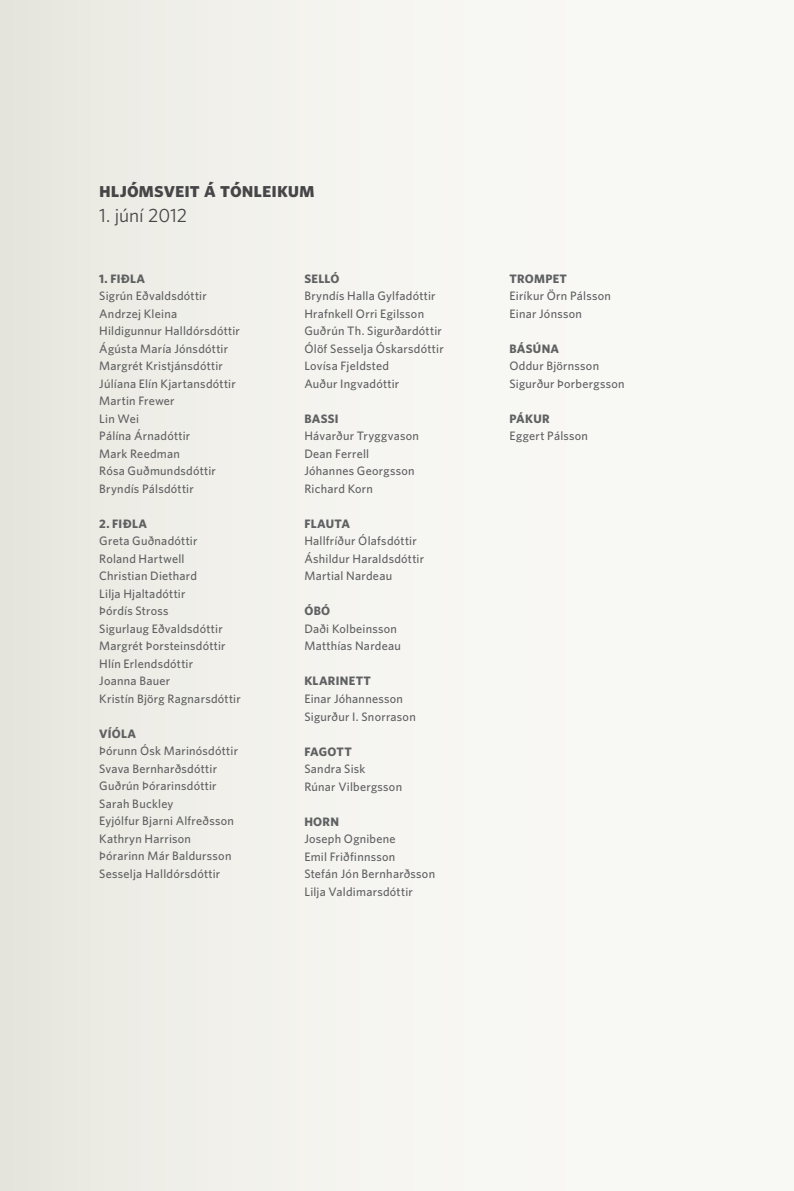
<style>
.page{position:relative;width:794px;height:1191px;background:#fff}
.page>*{position:absolute;margin:0;border:0;box-sizing:border-box;transform-origin:0 0}
.t1{font:21px "Whitney Bold SC";color:#464547}
.t2{font:19.25px "Whitney";letter-spacing:-.005em;color:#464547}
.t3{font:500 12.25px/17.5px "Whitney";letter-spacing:.02em;color:#5f6062}
.t4{font:700 12.25px "Whitney";letter-spacing:.025em;color:#5f6062}
</style>
<div class="page">
<div style="left:0;top:0;width:794px;height:1191px;background:linear-gradient(to right,#ebeae2,#fcfcfa)"></div>
<h1 class="t1" style="left:99px;top:177px;width:217px">hljómsveit á tónleikum</h1>
<h2 class="t2" style="left:99px;top:203px;width:89px">1. júní 2012</h2>
<p class="t4" style="left:99px;top:271px;width:47px">1. FIÐLA</p>
<p class="t3" style="left:99px;top:287px;width:142px">Sigrún Eðvaldsdóttir<br>Andrzej Kleina<br>Hildigunnur Halldórsdóttir<br>Ágústa María Jónsdóttir<br>Margrét Kristjánsdóttir<br>Júlíana Elín Kjartansdóttir<br>Martin Frewer<br>Lin Wei<br>Pálína Árnadóttir<br>Mark Reedman<br>Rósa Guðmundsdóttir<br>Bryndís Pálsdóttir</p>
<p class="t4" style="left:99px;top:516px;width:49px">2. FIÐLA</p>
<p class="t3" style="left:99px;top:532px;width:143px">Greta Guðnadóttir<br>Roland Hartwell<br>Christian Diethard<br>Lilja Hjaltadóttir<br>Þórdís Stross<br>Sigurlaug Eðvaldsdóttir<br>Margrét Þorsteinsdóttir<br>Hlín Erlendsdóttir<br>Joanna Bauer<br>Kristín Björg Ragnarsdóttir</p>
<p class="t4" style="left:99px;top:726px;width:38px">VÍÓLA</p>
<p class="t3" style="left:99px;top:742px;width:140px">Þórunn Ósk Marinósdóttir<br>Svava Bernharðsdóttir<br>Guðrún Þórarinsdóttir<br>Sarah Buckley<br>Eyjólfur Bjarni Alfreðsson<br>Kathryn Harrison<br>Þórarinn Már Baldursson<br>Sesselja Halldórsdóttir</p>
<p class="t4" style="left:304px;top:271px;width:37px">SELLÓ</p>
<p class="t3" style="left:304px;top:287px;width:141px">Bryndís Halla Gylfadóttir<br>Hrafnkell Orri Egilsson<br>Guðrún Th. Sigurðardóttir<br>Ólöf Sesselja Óskarsdóttir<br>Lovísa Fjeldsted<br>Auður Ingvadóttir</p>
<p class="t4" style="left:304px;top:411px;width:36px">BASS I</p>
<p class="t3" style="left:304px;top:427px;width:116px">Hávarður Tryggvason<br>Dean Ferrell<br>Jóhannes Georgsson<br>Richard Korn</p>
<p class="t4" style="left:304px;top:516px;width:47px">FLAUTA</p>
<p class="t3" style="left:304px;top:532px;width:121px">Hallfríður Ólafsdóttir<br>Áshildur Haraldsdóttir<br>Martial Nardeau</p>
<p class="t4" style="left:304px;top:604px;width:27px">ÓB Ó</p>
<p class="t3" style="left:304px;top:619px;width:98px">Daði Kolbeinsson<br>Matthías Nardeau</p>
<p class="t4" style="left:304px;top:674px;width:68px">KLARINETT</p>
<p class="t3" style="left:304px;top:689px;width:113px">Einar Jóhannesson<br>Sigurður I. Snorrason</p>
<p class="t4" style="left:304px;top:744px;width:49px">FAGOTT</p>
<p class="t3" style="left:304px;top:759px;width:99px">Sandra Sisk<br>Rúnar Vilbergsson</p>
<p class="t4" style="left:304px;top:814px;width:36px">HORN</p>
<p class="t3" style="left:304px;top:829px;width:132px">Joseph Ognibene<br>Emil Friðfinnsson<br>Stefán Jón Bernharðsson<br>Lilja Valdimarsdóttir</p>
<p class="t4" style="left:509px;top:271px;width:59px">TROMPET</p>
<p class="t3" style="left:509px;top:287px;width:103px">Eiríkur Örn Pálsson<br>Einar Jónsson</p>
<p class="t4" style="left:509px;top:341px;width:51px">BÁSÚNA</p>
<p class="t3" style="left:509px;top:357px;width:117px">Oddur Björnsson<br>Sigurður Þorbergsson</p>
<p class="t4" style="left:509px;top:411px;width:42px">PÁKUR</p>
<p class="t3" style="left:509px;top:427px;width:80px">Eggert Pálsson</p>
</div>
